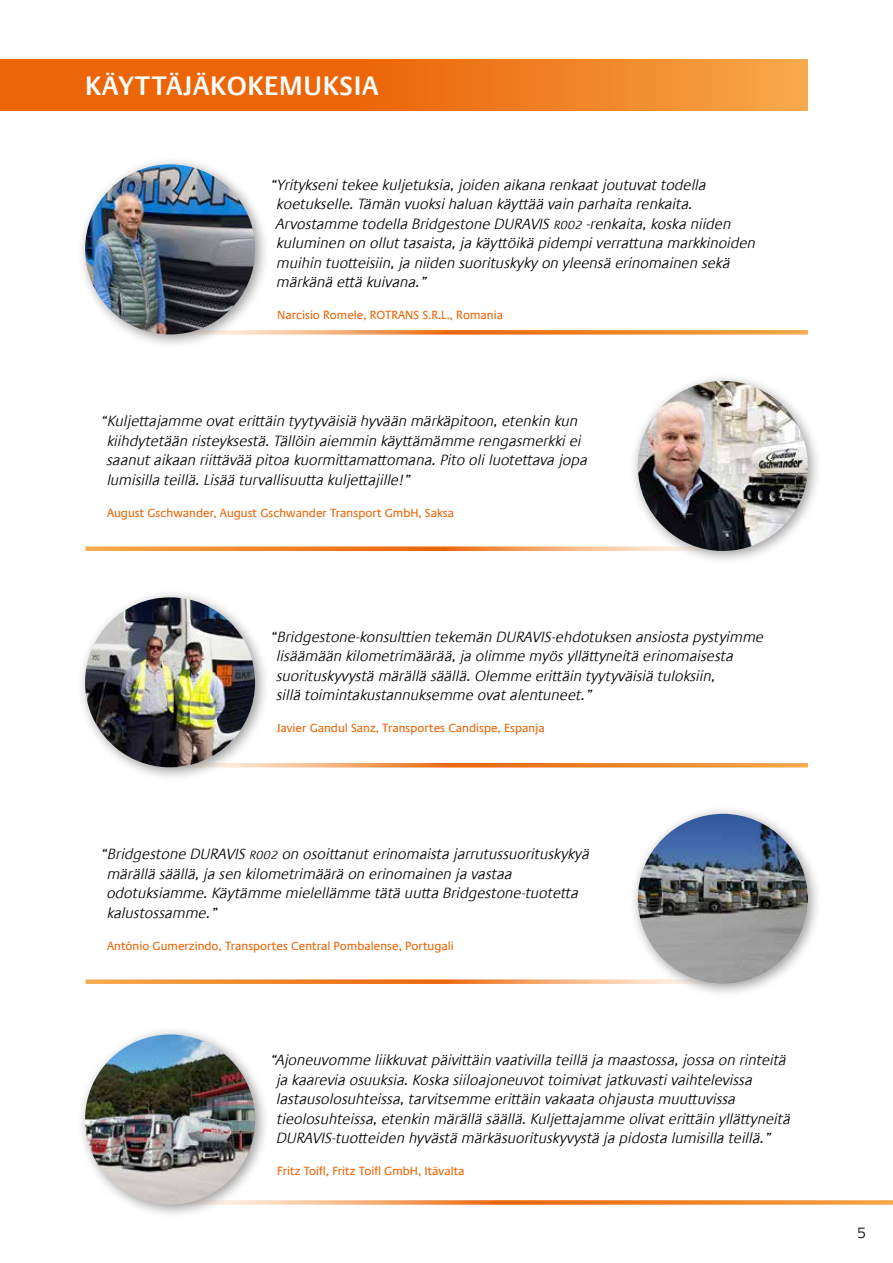
<style>
.page{position:relative;width:893px;height:1263px;background:#fff}
.page>*{position:absolute;margin:0;border:0;box-sizing:border-box;transform-origin:0 0}
.t1{font:600 27px "Praxis Com";letter-spacing:.025em;color:#fff}
.t2{font:italic 300 15px/19.5px "Praxis Com";color:#000}
.t3{font:300 15px "Praxis Com";color:#000}
.t4{font:12px "Praxis Com";color:#ec6608}
.s1{font-size:12px}
</style>
<div class="page">
<svg style="left:86px;top:546px;width:543px;height:5px;background:#f39a51"></svg>
<div style="left:629px;top:372px;width:193px;height:194px;background:#000;opacity:.4"></div>
<img style="left:638px;top:381px;width:170px;height:170px;border-radius:85px">
<svg style="left:86px;top:979px;width:543px;height:5px;background:#f39a51"></svg>
<div style="left:629px;top:805px;width:193px;height:193px;background:#000;opacity:.4"></div>
<img style="left:638px;top:814px;width:170px;height:170px;border-radius:85px">
<svg style="left:270px;top:1200px;width:623px;height:5px;background:#f39b53"></svg>
<div style="left:76px;top:1026px;width:194px;height:193px;background:#000;opacity:.4"></div>
<img style="left:85px;top:1034px;width:170px;height:170px;border-radius:85px">
<svg style="left:270px;top:330px;width:538px;height:5px;background:#f39a50"></svg>
<div style="left:76px;top:156px;width:194px;height:193px;background:#000;opacity:.4"></div>
<img style="left:85px;top:164px;width:170px;height:170px;border-radius:85px">
<svg style="left:270px;top:763px;width:538px;height:4px;background:#f2903e"></svg>
<div style="left:76px;top:589px;width:194px;height:193px;background:#000;opacity:.4"></div>
<img style="left:85px;top:597px;width:170px;height:170px;border-radius:85px">
<svg style="left:0;top:60px;width:808px;height:51px;background:#ee771a"></svg>
<h1 class="t1" style="left:85px;top:70px;width:295px">KÄYTTÄJÄKOKEMUKSIA</h1>
<p class="t2" style="left:276px;top:175px;width:481px;text-indent:-6px">“Yritykseni tekee kuljetuksia, joiden aikana renkaat joutuvat todella koetukselle. Tämän vuoksi haluan käyttää vain parhaita renkaita.<br>Arvostamme todella Bridgestone DURAVIS <span class="s1">R002</span> -renkaita, koska niiden kuluminen on ollut tasaista, ja käyttöikä pidempi verrattuna markkinoiden muihin tuotteisiin, ja niiden suorituskyky on yleensä erinomainen sekä märkänä että kuivana.”</p>
<p class="t4" style="left:277px;top:308px;width:227px">Narcisio Romele, ROTRANS S.R.L., Romania</p>
<p class="t2" style="left:107px;top:411px;width:482px;text-indent:-7px">“Kuljettajamme ovat erittäin tyytyväisiä hyvään märkäpitoon, etenkin kun kiihdytetään risteyksestä. Tällöin aiemmin käyttämämme rengasmerkki ei saanut aikaan riittävää pitoa kuormittamattomana. Pito oli luotettava jopa lumisilla teillä. Lisää turvallisuutta kuljettajille!”</p>
<p class="t4" style="left:107px;top:505px;width:348px">August Gschwander, August Gschwander Transport GmbH, Saksa</p>
<p class="t2" style="left:277px;top:627px;width:489px;text-indent:-7px">“Bridgestone-konsulttien tekemän DURAVIS-ehdotuksen ansiosta pystyimme lisäämään kilometrimäärää, ja olimme myös yllättyneitä erinomaisesta suorituskyvystä märällä säällä. Olemme erittäin tyytyväisiä tuloksiin,<br>sillä toimintakustannuksemme ovat alentuneet.”</p>
<p class="t4" style="left:277px;top:721px;width:270px">Javier Gandul Sanz, Transportes Candispe, Espanja</p>
<p class="t2" style="left:107px;top:844px;width:484px;text-indent:-7px">“Bridgestone DURAVIS <span class="s1">R002</span> on osoittanut erinomaista jarrutussuorituskykyä märällä säällä, ja sen kilometrimäärä on erinomainen ja vastaa odotuksiamme. Käytämme mielellämme tätä uutta Bridgestone-tuotetta kalustossamme.”</p>
<p class="t4" style="left:107px;top:938px;width:348px">António Gumerzindo, Transportes Central Pombalense, Portugali</p>
<p class="t2" style="left:277px;top:1050px;width:515px;text-indent:-7px">“Ajoneuvomme liikkuvat päivittäin vaativilla teillä ja maastossa, jossa on rinteitä ja kaarevia osuuksia. Koska siiloajoneuvot toimivat jatkuvasti vaihtelevissa lastausolosuhteissa, tarvitsemme erittäin vakaata ohjausta muuttuvissa tieolosuhteissa, etenkin märällä säällä. Kuljettajamme olivat erittäin yllättyneitä DURAVIS-tuotteiden hyvästä märkäsuorituskyvystä ja pidosta lumisilla teillä.”</p>
<p class="t4" style="left:277px;top:1164px;width:189px">Fritz Toifl, Fritz Toifl GmbH, Itävalta</p>
<p class="t3" style="left:857px;top:1224px;width:11px">5</p>
</div>
